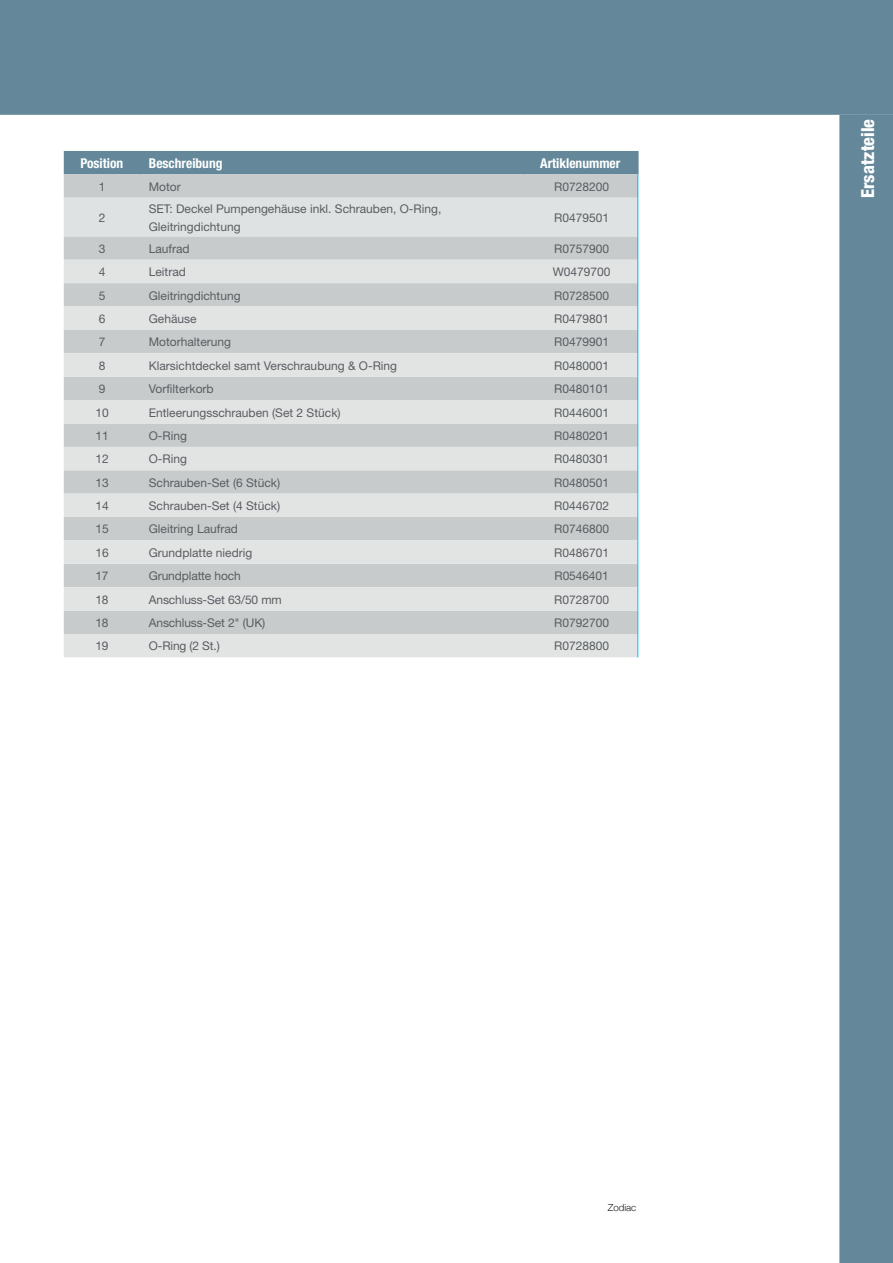
<style>
.page{position:relative;width:893px;height:1263px;background:#fff}
.page>*{position:absolute;margin:0;border:0;box-sizing:border-box;transform-origin:0 0}
.t1{font:800 condensed 18px "Helvetica Neue";color:#fff}
.t2{font:700 condensed 13.5px "Helvetica Neue";color:#fff}
.t3{font:12px/18px "Helvetica Neue";color:#595d61}
.t4{font:300 9.75px "Helvetica Neue";color:#1a191e}
</style>
<div class="page">
<div style="left:839px;top:115px;width:54px;height:1148px;background:#648899"></div>
<div style="left:0;top:0;width:893px;height:115px;background:#648899"></div>
<hr style="left:637px;top:151px;width:2px;height:23px;background:#648899">
<svg style="left:64px;top:151px;width:574px;height:506px;background:#cfd4d5"></svg>
<p class="t2" style="left:80px;top:155px;width:44px">Position</p>
<p class="t2" style="left:149px;top:155px;width:75px">Beschreibung</p>
<p class="t2" style="left:540px;top:155px;width:82px">Artiklenummer</p>
<p class="t3" style="left:99px;top:177px;width:8px">1</p>
<p class="t3" style="left:149px;top:177px;width:34px">Motor</p>
<p class="t3" style="left:554px;top:177px;width:56px">R0728200</p>
<p class="t3" style="left:99px;top:208px;width:8px">2</p>
<p class="t3" style="left:149px;top:199px;width:294px">SET: Deckel Pumpengehäuse inkl. Schrauben, O-Ring,<br>Gleitringdichtung</p>
<p class="t3" style="left:554px;top:208px;width:56px">R0479501</p>
<p class="t3" style="left:99px;top:239px;width:8px">3</p>
<p class="t3" style="left:149px;top:239px;width:42px">Laufrad</p>
<p class="t3" style="left:554px;top:239px;width:56px">R0757900</p>
<p class="t3" style="left:99px;top:263px;width:8px">4</p>
<p class="t3" style="left:149px;top:263px;width:39px">Leitrad</p>
<p class="t3" style="left:553px;top:263px;width:59px">W0479700</p>
<p class="t3" style="left:99px;top:286px;width:8px">5</p>
<p class="t3" style="left:149px;top:286px;width:93px">Gleitringdichtung</p>
<p class="t3" style="left:554px;top:286px;width:56px">R0728500</p>
<p class="t3" style="left:99px;top:309px;width:8px">6</p>
<p class="t3" style="left:149px;top:309px;width:49px">Gehäuse</p>
<p class="t3" style="left:554px;top:309px;width:56px">R0479801</p>
<p class="t3" style="left:99px;top:333px;width:8px">7</p>
<p class="t3" style="left:149px;top:333px;width:84px">Motorhalterung</p>
<p class="t3" style="left:554px;top:333px;width:56px">R0479901</p>
<p class="t3" style="left:99px;top:356px;width:8px">8</p>
<p class="t3" style="left:149px;top:356px;width:250px">Klarsichtdeckel samt Verschraubung &amp; O-Ring</p>
<p class="t3" style="left:554px;top:356px;width:56px">R0480001</p>
<p class="t3" style="left:99px;top:380px;width:8px">9</p>
<p class="t3" style="left:149px;top:380px;width:66px">Vorfilterkorb</p>
<p class="t3" style="left:554px;top:380px;width:56px">R0480101</p>
<p class="t3" style="left:95px;top:403px;width:15px">10</p>
<p class="t3" style="left:149px;top:403px;width:193px">Entleerungsschrauben (Set 2 Stück)</p>
<p class="t3" style="left:554px;top:403px;width:56px">R0446001</p>
<p class="t3" style="left:95px;top:426px;width:15px">11</p>
<p class="t3" style="left:149px;top:426px;width:40px">O-Ring</p>
<p class="t3" style="left:554px;top:426px;width:56px">R0480201</p>
<p class="t3" style="left:95px;top:450px;width:15px">12</p>
<p class="t3" style="left:149px;top:450px;width:40px">O-Ring</p>
<p class="t3" style="left:554px;top:450px;width:56px">R0480301</p>
<p class="t3" style="left:95px;top:473px;width:15px">13</p>
<p class="t3" style="left:149px;top:473px;width:133px">Schrauben-Set (6 Stück)</p>
<p class="t3" style="left:554px;top:473px;width:56px">R0480501</p>
<p class="t3" style="left:95px;top:497px;width:15px">14</p>
<p class="t3" style="left:149px;top:497px;width:133px">Schrauben-Set (4 Stück)</p>
<p class="t3" style="left:554px;top:497px;width:56px">R0446702</p>
<p class="t3" style="left:95px;top:520px;width:15px">15</p>
<p class="t3" style="left:149px;top:520px;width:91px">Gleitring Laufrad</p>
<p class="t3" style="left:554px;top:520px;width:56px">R0746800</p>
<p class="t3" style="left:95px;top:543px;width:15px">16</p>
<p class="t3" style="left:149px;top:543px;width:105px">Grundplatte niedrig</p>
<p class="t3" style="left:554px;top:543px;width:56px">R0486701</p>
<p class="t3" style="left:95px;top:567px;width:15px">17</p>
<p class="t3" style="left:149px;top:567px;width:94px">Grundplatte hoch</p>
<p class="t3" style="left:555px;top:567px;width:56px">R0546401</p>
<p class="t3" style="left:95px;top:590px;width:15px">18</p>
<p class="t3" style="left:149px;top:590px;width:134px">Anschluss-Set 63/50 mm</p>
<p class="t3" style="left:554px;top:590px;width:56px">R0728700</p>
<p class="t3" style="left:95px;top:614px;width:15px">18</p>
<p class="t3" style="left:149px;top:614px;width:118px">Anschluss-Set 2" (UK)</p>
<p class="t3" style="left:554px;top:614px;width:56px">R0792700</p>
<p class="t3" style="left:95px;top:637px;width:15px">19</p>
<p class="t3" style="left:149px;top:637px;width:73px">O-Ring (2 St.)</p>
<p class="t3" style="left:554px;top:637px;width:56px">R0728800</p>
<p class="t4" style="left:608px;top:1199px;width:30px">Zodiac</p>
<h1 class="t1" style="left:857px;top:198px;width:81px;rotate:-90deg">Ersatzteile</h1>
</div>
